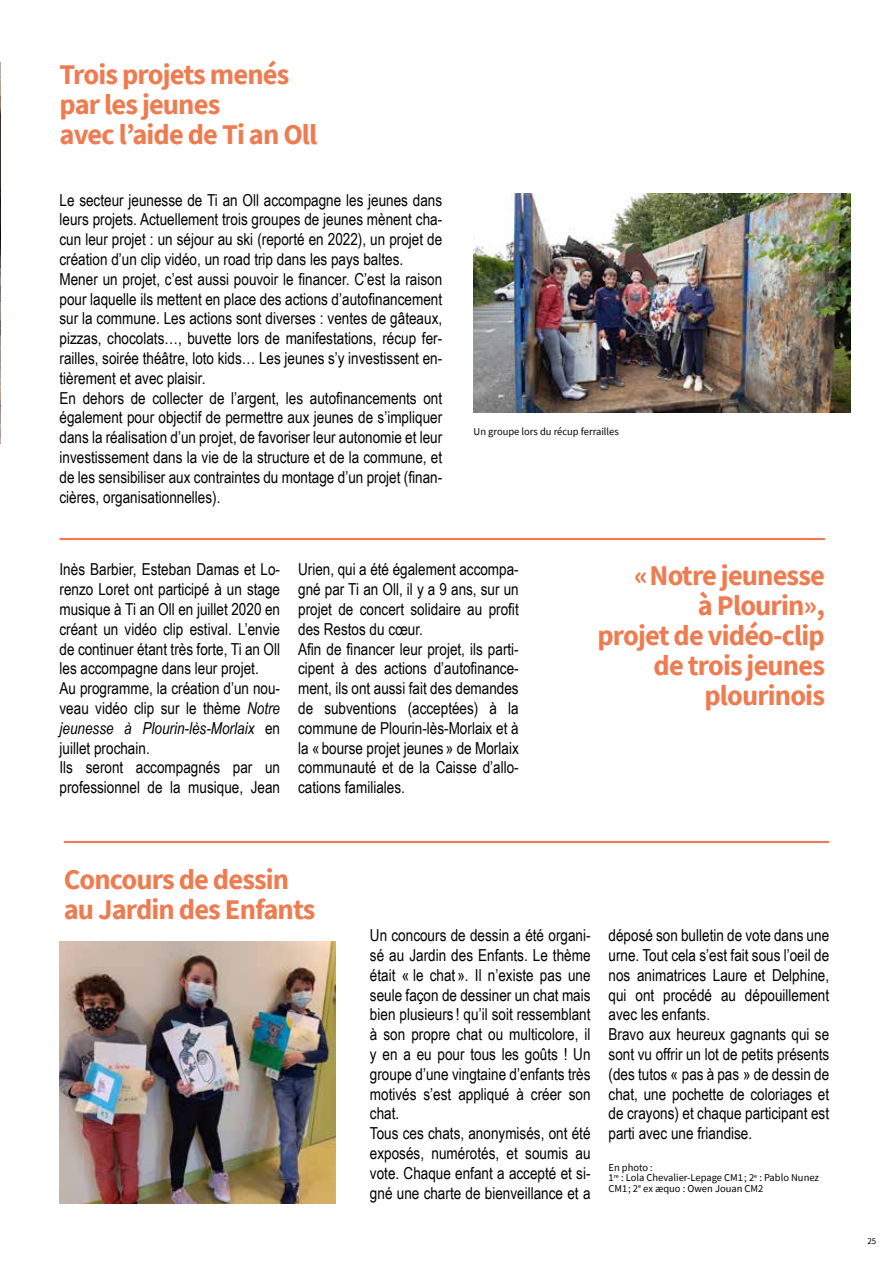
<style>
.page{position:relative;width:893px;height:1263px;background:#fff}
.page>*{position:absolute;margin:0;border:0;box-sizing:border-box;transform-origin:0 0}
.t1{font:700 28.5px/30px "Source Sans Pro";letter-spacing:-.03em;color:#ef7b50}
.t2{font:16.5px/19.8px "Arial Narrow";color:#000}
.t3{font:10.5px/10.5px "Source Sans Pro";color:#000}
.t4{font:9px "Source Sans Pro";color:#000}
.s1{font-style:italic}
</style>
<div class="page">
<img style="left:0;top:63px;width:1px;height:381px">
<img style="left:474px;top:193px;width:376px;height:219px">
<hr style="left:60px;top:538px;width:765px;height:2px;background:#ef7b50">
<hr style="left:64px;top:841px;width:765px;height:2px;background:#ef7b50">
<img style="left:60px;top:941px;width:275px;height:262px">
<h1 class="t1" style="left:60px;top:59px;width:259px">Trois projets menés par les jeunes<br>avec l’aide de Ti an Oll</h1>
<p class="t2" style="left:60px;top:189px;width:384px">Le secteur jeunesse de Ti an Oll accompagne les jeunes dans leurs projets. Actuellement trois groupes de jeunes mènent cha&shy;cun leur projet : un séjour au ski (reporté en 2022), un projet de création d’un clip vidéo, un road trip dans les pays baltes.<br>Mener un projet, c’est aussi pouvoir le financer. C’est la raison pour laquelle ils mettent en place des actions d’autofinancement sur la commune. Les actions sont diverses : ventes de gâteaux, pizzas, chocolats…, buvette lors de manifestations, récup fer&shy;railles, soirée théâtre, loto kids… Les jeunes s’y investissent en&shy;tièrement et avec plaisir.<br>En dehors de collecter de l’argent, les autofinancements ont également pour objectif de permettre aux jeunes de s’impliquer dans la réalisation d’un projet, de favoriser leur autonomie et leur investissement dans la vie de la structure et de la commune, et de les sensibiliser aux contraintes du montage d’un projet (finan&shy;cières, organisationnelles).</p>
<p class="t3" style="left:474px;top:426px;width:147px">Un groupe lors du récup ferrailles</p>
<p class="t2" style="left:60px;top:559px;width:222px">Inès Barbier, Esteban Damas et Lo&shy;renzo Loret ont participé à un stage musique à Ti an Oll en juillet 2020 en créant un vidéo clip estival. L’envie de continuer étant très forte, Ti an Oll les accompagne dans leur projet.<br>Au programme, la création d’un nou&shy;veau vidéo clip sur le thème <span class="s1">Notre jeunesse à Plourin-lès-Morlaix</span> en juillet prochain.<br>Ils seront accompagnés par un professionnel de la musique, Jean</p>
<p class="t2" style="left:298px;top:559px;width:222px">Urien, qui a été également accompa&shy;gné par Ti an Oll, il y a 9 ans, sur un projet de concert solidaire au profit des Restos du cœur.<br>Afin de financer leur projet, ils parti&shy;cipent à des actions d’autofinance&shy;ment, ils ont aussi fait des demandes de subventions (acceptées) à la commune de Plourin-lès-Morlaix et à la « bourse projet jeunes » de Morlaix communauté et de la Caisse d’allo&shy;cations familiales.</p>
<h1 class="t1" style="left:64px;top:864px;width:253px">Concours de dessin au Jardin des Enfants</h1>
<h1 class="t1" style="left:597px;top:560px;width:229px;text-align:right">«Notre jeunesse<br>à Plourin»,<br>projet de vidéo-clip de trois jeunes plourinois</h1>
<p class="t2" style="left:370px;top:925px;width:222px">Un concours de dessin a été organi&shy;sé au Jardin des Enfants. Le thème était « le chat ». Il n’existe pas une seule façon de dessiner un chat mais bien plusieurs ! qu’il soit ressemblant à son propre chat ou multicolore, il y en a eu pour tous les goûts ! Un groupe d’une vingtaine d’enfants très motivés s’est appliqué à créer son chat.<br>Tous ces chats, anonymisés, ont été exposés, numérotés, et soumis au vote. Chaque enfant a accepté et si&shy;gné une charte de bienveillance et a</p>
<p class="t2" style="left:609px;top:925px;width:222px">déposé son bulletin de vote dans une urne. Tout cela s’est fait sous l’oeil de nos animatrices Laure et Delphine, qui ont procédé au dépouillement avec les enfants.<br>Bravo aux heureux gagnants qui se sont vu offrir un lot de petits présents (des tutos « pas à pas » de dessin de chat, une pochette de coloriages et de crayons) et chaque participant est parti avec une friandise.</p>
<p class="t3" style="left:609px;top:1162px;width:212px">En photo :<br>1<sup>re</sup> : Lola Chevalier-Lepage CM1 ; 2<sup>e</sup> : Pablo Nunez<br>CM1; 2<sup>e</sup> ex æquo : Owen Jouan CM2</p>
<p class="t4" style="left:867px;top:1235px;width:10px">25</p>
</div>
